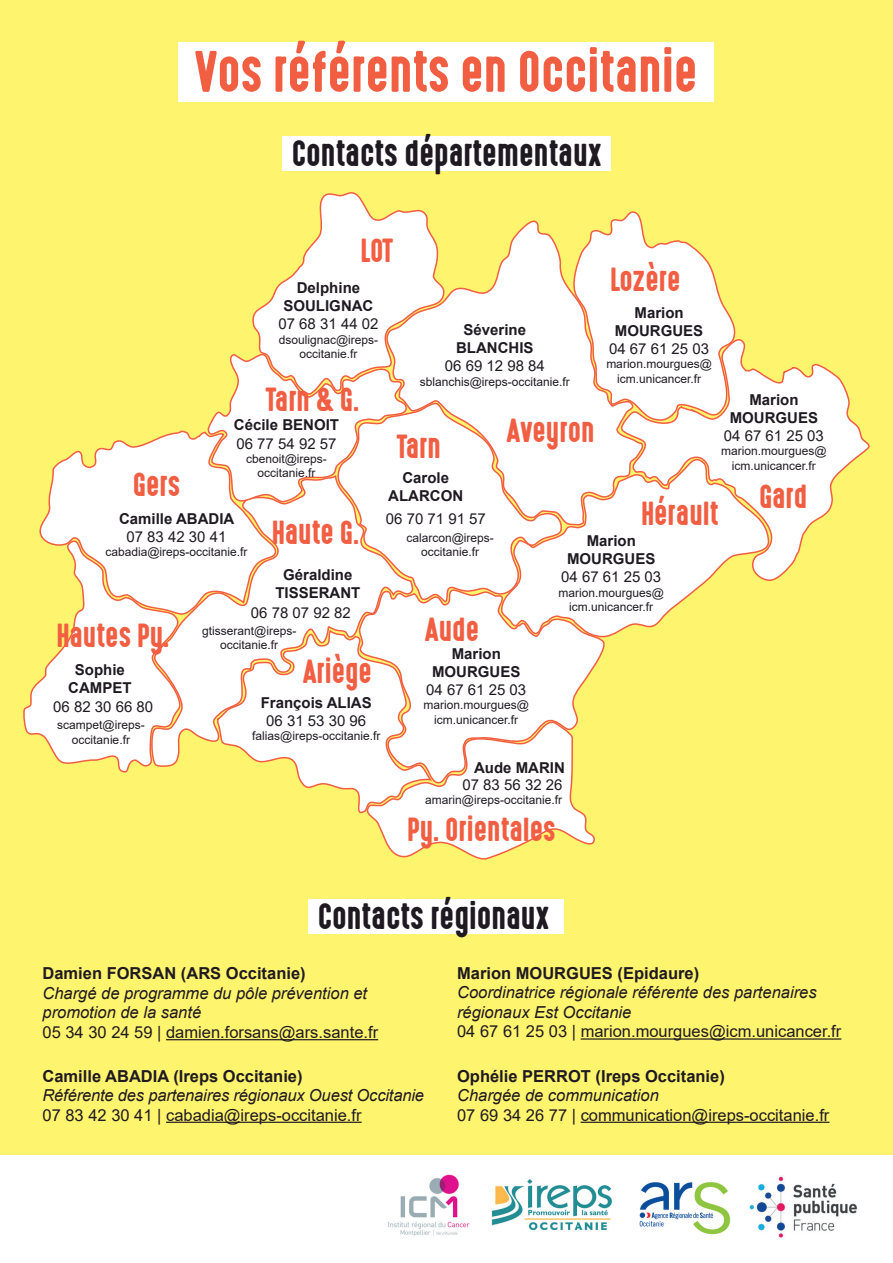
<style>
.page{position:relative;width:893px;height:1263px;background:#fff}
.page>*{position:absolute;margin:0;border:0;box-sizing:border-box;transform-origin:0 0}
.t1{font:52.5px "High Voltage";color:#f15e42}
.t2{font:33px "High Voltage";color:#1f1a22}
.t3{font:30px "High Voltage";color:#f15e42}
.t4{font:italic 16.5px/19.5px "Arial";color:#1f1a22}
.t5{font:16.5px "Arial";color:#1f1a22}
.t6{font:700 16.5px "Arial";color:#1f1a22}
.t7{font:700 15px/18px "Arial";color:#1f1a22;text-align:center}
.t8{font:15px "Arial";color:#1f1a22}
.t9{font:12px/14.4px "Arial";color:#1f1a22;text-align:center}
</style>
<div class="page">
<div style="left:0;top:0;width:893px;height:1154px;background:#fff46d"></div>
<div style="left:179px;top:43px;width:535px;height:59px;background:#fff"></div>
<div style="left:308px;top:899px;width:255px;height:34px;background:#fff"></div>
<div style="left:282px;top:136px;width:329px;height:34px;background:#fff"></div>
<svg style="left:738px;top:339px;width:132px;height:242px"></svg>
<svg style="left:23px;top:192px;width:715px;height:668px"></svg>
<div style="left:360px;top:241px;width:33px;height:21px;background:#fff"></div>
<div style="left:397px;top:437px;width:44px;height:21px;background:#fff"></div>
<div style="left:303px;top:662px;width:69px;height:21px;background:#fff"></div>
<div style="left:133px;top:475px;width:47px;height:21px;background:#fff"></div>
<div style="left:504px;top:421px;width:93px;height:21px;background:#fff"></div>
<div style="left:610px;top:270px;width:70px;height:21px;background:#fff"></div>
<div style="left:759px;top:486px;width:48px;height:22px;background:#fff"></div>
<div style="left:641px;top:504px;width:78px;height:21px;background:#fff"></div>
<div style="left:425px;top:619px;width:54px;height:22px;background:#fff"></div>
<hr style="left:581px;top:1038px;width:260px;height:2px;background:#1f1a22">
<hr style="left:166px;top:1122px;width:196px;height:1px;background:#1f1a22">
<hr style="left:581px;top:1122px;width:248px;height:1px;background:#1f1a22">
<hr style="left:166px;top:1039px;width:212px;height:1px;background:#1f1a22">
<img style="left:388px;top:1174px;width:82px;height:62px">
<img style="left:491px;top:1179px;width:122px;height:52px">
<img style="left:639px;top:1182px;width:92px;height:53px">
<img style="left:749px;top:1175px;width:109px;height:64px">
<h1 class="t1" style="left:195px;top:43px;width:504px">Vos référents en Occitanie</h1>
<h2 class="t2" style="left:292px;top:135px;width:311px">Contacts départementaux</h2>
<h3 class="t3" style="left:360px;top:235px;width:35px">LOT</h3>
<h3 class="t3" style="left:610px;top:263px;width:72px">Lozère</h3>
<p class="t7" style="left:283px;top:279px;width:91px">Delphine<br>SOULIGNAC</p>
<p class="t8" style="left:278px;top:314px;width:102px">07 68 31 44 02</p>
<p class="t9" style="left:279px;top:332px;width:101px">dsoulignac@ireps&shy;occitanie.fr</p>
<p class="t7" style="left:456px;top:321px;width:79px">Séverine<br>BLANCHIS</p>
<p class="t8" style="left:445px;top:356px;width:102px">06 69 12 98 84</p>
<p class="t9" style="left:420px;top:374px;width:152px">sblanchis@ireps-occitanie.fr</p>
<p class="t7" style="left:615px;top:304px;width:90px">Marion<br>MOURGUES</p>
<p class="t8" style="left:609px;top:338px;width:102px">04 67 61 25 03</p>
<p class="t9" style="left:606px;top:357px;width:107px">marion.mourgues@ icm.unicancer.fr</p>
<h3 class="t3" style="left:266px;top:383px;width:95px">Tarn &amp; G.</h3>
<p class="t7" style="left:730px;top:391px;width:90px">Marion<br>MOURGUES</p>
<p class="t8" style="left:724px;top:425px;width:102px">04 67 61 25 03</p>
<p class="t9" style="left:721px;top:444px;width:107px">marion.mourgues@ icm.unicancer.fr</p>
<h3 class="t3" style="left:507px;top:414px;width:89px">Aveyron</h3>
<p class="t7" style="left:234px;top:416px;width:107px">Cécile BENOIT</p>
<p class="t8" style="left:236px;top:433px;width:102px">06 77 54 92 57</p>
<p class="t9" style="left:246px;top:451px;width:82px">cbenoit@ireps&shy;occitanie.fr</p>
<h3 class="t3" style="left:397px;top:430px;width:46px">Tarn</h3>
<p class="t7" style="left:388px;top:468px;width:76px">Carole<br>ALARCON</p>
<h3 class="t3" style="left:133px;top:468px;width:49px">Gers</h3>
<h3 class="t3" style="left:759px;top:480px;width:50px">Gard</h3>
<h3 class="t3" style="left:641px;top:497px;width:79px">Hérault</h3>
<p class="t7" style="left:119px;top:510px;width:117px">Camille ABADIA</p>
<p class="t8" style="left:126px;top:526px;width:102px">07 83 42 30 41</p>
<p class="t9" style="left:105px;top:545px;width:144px">cabadia@ireps-occitanie.fr</p>
<p class="t8" style="left:386px;top:508px;width:102px">06 70 71 91 57</p>
<h3 class="t3" style="left:272px;top:516px;width:89px">Haute G.</h3>
<p class="t9" style="left:406px;top:531px;width:89px">calarcon@ireps&shy;occitanie.fr</p>
<p class="t7" style="left:567px;top:532px;width:90px">Marion<br>MOURGUES</p>
<p class="t8" style="left:561px;top:566px;width:102px">04 67 61 25 03</p>
<p class="t9" style="left:558px;top:585px;width:107px">marion.mourgues@ icm.unicancer.fr</p>
<p class="t7" style="left:275px;top:566px;width:87px">Géraldine<br>TISSERANT</p>
<p class="t8" style="left:251px;top:602px;width:102px">06 78 07 92 82</p>
<h3 class="t3" style="left:425px;top:613px;width:55px">Aude</h3>
<h3 class="t3" style="left:56px;top:619px;width:115px">Hautes Py.</h3>
<p class="t9" style="left:202px;top:623px;width:96px">gtisserant@ireps&shy;occitanie.fr</p>
<p class="t7" style="left:432px;top:645px;width:90px">Marion<br>MOURGUES</p>
<p class="t8" style="left:426px;top:679px;width:102px">04 67 61 25 03</p>
<p class="t9" style="left:423px;top:698px;width:107px">marion.mourgues@ icm.unicancer.fr</p>
<h3 class="t3" style="left:303px;top:655px;width:70px">Ariège</h3>
<p class="t7" style="left:68px;top:661px;width:65px">Sophie<br>CAMPET</p>
<p class="t7" style="left:261px;top:694px;width:113px">François ALIAS</p>
<p class="t8" style="left:266px;top:710px;width:102px">06 31 53 30 96</p>
<p class="t9" style="left:252px;top:729px;width:130px">falias@ireps-occitanie.fr</p>
<p class="t8" style="left:53px;top:697px;width:102px">06 82 30 66 80</p>
<p class="t9" style="left:57px;top:718px;width:89px">scampet@ireps&shy;occitanie.fr</p>
<p class="t7" style="left:474px;top:758px;width:92px">Aude MARIN</p>
<p class="t8" style="left:462px;top:774px;width:102px">07 83 56 32 26</p>
<p class="t9" style="left:425px;top:792px;width:138px">amarin@ireps-occitanie.fr</p>
<h3 class="t3" style="left:407px;top:813px;width:150px">Py. Orientales</h3>
<h2 class="t2" style="left:318px;top:899px;width:233px">Contacts régionaux</h2>
<h3 class="t6" style="left:43px;top:962px;width:265px">Damien FORSAN (ARS Occitanie)</h3>
<h3 class="t4" style="left:43px;top:984px;width:326px">Chargé de programme du pôle prévention et promotion de la santé</h3>
<h3 class="t5" style="left:43px;top:1021px;width:337px">05 34 30 24 59 | damien.forsans@ars.sante.fr</h3>
<h3 class="t6" style="left:43px;top:1064px;width:262px">Camille ABADIA (Ireps Occitanie)</h3>
<h3 class="t4" style="left:43px;top:1086px;width:383px">Référente des partenaires régionaux Ouest Occitanie</h3>
<h3 class="t5" style="left:43px;top:1103px;width:321px">07 83 42 30 41 | cabadia@ireps-occitanie.fr</h3>
<h3 class="t6" style="left:457px;top:961px;width:244px">Marion MOURGUES (Epidaure)</h3>
<h3 class="t4" style="left:457px;top:983px;width:361px">Coordinatrice régionale référente des partenaires régionaux Est Occitanie</h3>
<h3 class="t5" style="left:457px;top:1020px;width:386px">04 67 61 25 03 | marion.mourgues@icm.unicancer.fr</h3>
<h3 class="t6" style="left:457px;top:1064px;width:269px">Ophélie PERROT (Ireps Occitanie)</h3>
<h3 class="t4" style="left:457px;top:1086px;width:203px">Chargée de communication</h3>
<h3 class="t5" style="left:457px;top:1103px;width:374px">07 69 34 26 77 | communication@ireps-occitanie.fr</h3>
</div>
